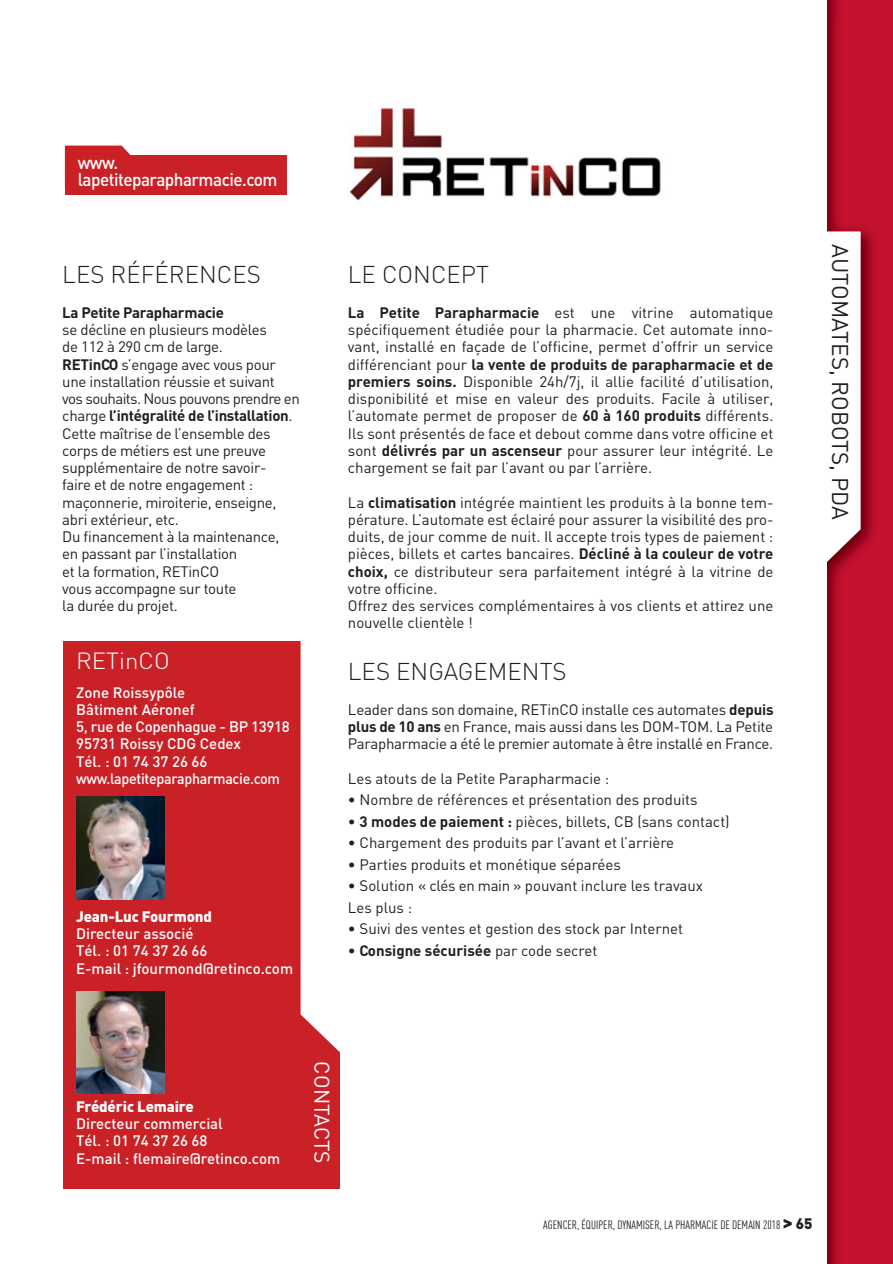
<style>
.page{position:relative;width:893px;height:1264px;background:#fff}
.page>*{position:absolute;margin:0;border:0;box-sizing:border-box;transform-origin:0 0}
.t1{font:300 24px "DIN";color:#231f20}
.t2{font:300 23.1px "DIN";color:#fff;scale:1.04 1}
.t3{font:22.5px "DIN";color:#231f20}
.t4{font:21px "DIN";color:#fff}
.t5{font:500 18px/16.5px "DIN";letter-spacing:-.03em;color:#fff;scale:.95 1}
.t6{font:15px/17.2px "DIN";letter-spacing:-.01em;color:#231f20}
.t7{font:500 15px/17.2px "DIN";color:#fff}
.t8{font:900 15px "DIN";letter-spacing:-.01em;color:#fff}
.t9{font:700 15px "DIN";color:#231f20}
.t10{font:700 15px "DIN";letter-spacing:-.02em;color:#231f20}
.t11{font:12px "DIN Cond";color:#231f20}
.s1{font-weight:700}
.s2{font-weight:400}
.s3{font-family:"DIN";font-weight:900;font-size:18px}
.s4{font-family:"DIN";font-weight:900;font-size:15px}
</style>
<div class="page">
<div style="left:820px;top:0;width:72px;height:1263px;background:#c41130"></div>
<img style="left:860px;top:228px;width:15px;height:323px">
<svg style="left:826px;top:0;width:34px;height:1263px"></svg>
<div style="left:785px;top:0;width:41px;height:1263px;background:#fff"></div>
<div style="left:63px;top:641px;width:277px;height:548px;background:#ca2127"></div>
<img style="left:76px;top:796px;width:88px;height:103px">
<img style="left:76px;top:991px;width:88px;height:102px">
<svg style="left:300px;top:641px;width:40px;height:412px;background:#f9e7e8"></svg>
<img style="left:349px;top:108px;width:312px;height:93px">
<svg style="left:65px;top:145px;width:65px;height:9px"></svg>
<div style="left:65px;top:154px;width:222px;height:40px;background:#ca2127"></div>
<p class="t5" style="left:78px;top:157px;width:212px">www. lapetiteparapharmacie.com</p>
<h1 class="t1" style="left:62px;top:266px;width:200px">LES RÉFÉRENCES</h1>
<p class="t10" style="left:62px;top:307px;width:163px">La Petite Parapharmacie</p>
<p class="t6" style="left:62px;top:323px;width:239px">se décline en plusieurs modèles<br>de 112 à 290 cm de large.<br><span class="s1">RETinCO</span> s’engage avec vous pour une installation réussie et suivant<br>vos souhaits. Nous pouvons prendre en charge <span class="s1">l’intégralité de l’installation</span>.<br>Cette maîtrise de l’ensemble des corps de métiers est une preuve supplémentaire de notre savoir-<br>faire et de notre engagement : maçonnerie, miroiterie, enseigne, abri extérieur, etc.<br>Du financement à la maintenance,<br>en passant par l’installation<br>et la formation, RETinCO<br>vous accompagne sur toute<br>la durée du projet.</p>
<h2 class="t2" style="left:76px;top:652px;width:91px">RETinCO</h2>
<p class="t7" style="left:76px;top:685px;width:215px">Zone Roissypôle<br>Bâtiment Aéronef<br>5, rue de Copenhague - BP 13918<br>95731 Roissy CDG Cedex<br>Tél. : 01 74 37 26 66 www.lapetiteparapharmacie.com</p>
<p class="t8" style="left:76px;top:907px;width:137px">Jean-Luc Fourmond</p>
<p class="t7" style="left:76px;top:926px;width:218px">Directeur associé<br>Tél. : 01 74 37 26 66<br>E-mail : jfourmond@retinco.com</p>
<h1 class="t1" style="left:348px;top:266px;width:142px">LE CONCEPT</h1>
<p class="t6" style="left:348px;top:305px;width:427px;text-align:justify"><span class="s1">La Petite Parapharmacie</span> est une vitrine automatique spécifiquement étudiée pour la pharmacie. Cet automate inno&shy;vant, installé en façade de l’officine, permet d’offrir un service différenciant pour <span class="s1">la vente de produits de parapharmacie et de premiers soins.</span> Disponible 24h/7j, il allie facilité d’utilisation, disponibilité et mise en valeur des produits. Facile à utiliser, l’automate permet de proposer de <span class="s1">60 à 160 produits</span> différents.<br>Ils sont présentés de face et debout comme dans votre officine et sont <span class="s1">délivrés par un ascenseur</span> pour assurer leur intégrité. Le chargement se fait par l’avant ou par l’arrière.</p>
<p class="t6" style="left:348px;top:495px;width:427px">La <span class="s1">climatisation</span> intégrée maintient les produits à la bonne tem&shy;pérature. L’automate est éclairé pour assurer la visibilité des pro&shy;duits, de jour comme de nuit. Il accepte trois types de paiement : pièces, billets et cartes bancaires. <span class="s1">Décliné à la couleur de votre choix,</span> ce distributeur sera parfaitement intégré à la vitrine de votre officine.<br>Offrez des services complémentaires à vos clients et attirez une nouvelle clientèle !</p>
<h1 class="t1" style="left:348px;top:663px;width:220px">LES ENGAGEMENTS</h1>
<p class="t6" style="left:348px;top:702px;width:427px;text-align:justify">Leader dans son domaine, RETinCO installe ces automates <span class="s1">depuis plus de 10 ans</span> en France, mais aussi dans les DOM-TOM. La Petite Parapharmacie a été le premier automate à être installé en France.</p>
<p class="t6" style="left:348px;top:771px;width:263px">Les atouts de la Petite Parapharmacie :</p>
<p class="t6" style="left:348px;top:793px;width:351px">• Nombre de références et présentation des produits</p>
<p class="t6" style="left:348px;top:814px;width:383px">• <span class="s1">3 modes de paiement :</span> pièces, billets, CB (sans contact)</p>
<p class="t6" style="left:348px;top:836px;width:328px">• Chargement des produits par l’avant et l’arrière</p>
<p class="t6" style="left:348px;top:857px;width:274px">• Parties produits et monétique séparées</p>
<p class="t6" style="left:348px;top:876px;width:356px;line-height:21.5px">• Solution « clés en main » pouvant inclure les travaux<br>Les plus :</p>
<p class="t6" style="left:348px;top:922px;width:336px">• Suivi des ventes et gestion des stock par Internet</p>
<p class="t9" style="left:348px;top:945px;width:251px"><span class="s2">•</span> Consigne sécurisée <span class="s2">par code secret</span></p>
<h3 class="t3" style="left:848px;top:244px;width:277px;rotate:90deg">AUTOMATES, ROBOTS, PDA</h3>
<p class="t8" style="left:76px;top:1097px;width:119px">Frédéric Lemaire</p>
<p class="t7" style="left:76px;top:1116px;width:205px">Directeur commercial<br>Tél. : 01 74 37 26 68<br>E-mail : flemaire@retinco.com</p>
<h3 class="t4" style="left:329px;top:1061px;width:104px;rotate:90deg">CONTACTS</h3>
<p class="t11" style="left:543px;top:1219px;width:270px">AGENCER, ÉQUIPER, DYNAMISER, LA PHARMACIE DE DEMAIN 2018 <span class="s3">&gt;</span> <span class="s4">65</span></p>
</div>
